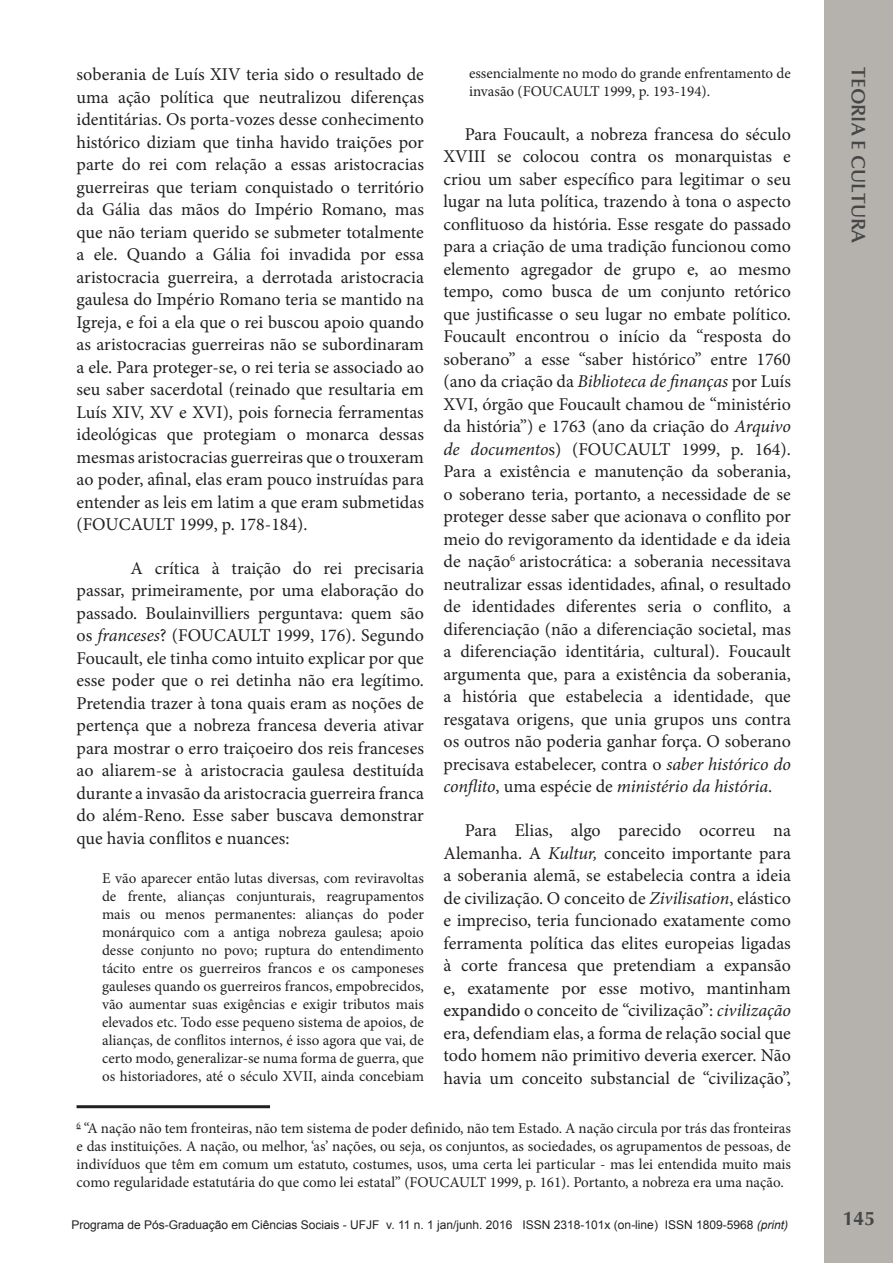
<style>
.page{position:relative;width:893px;height:1263px;background:#fff}
.page>*{position:absolute;margin:0;border:0;box-sizing:border-box;transform-origin:0 0}
.t1{font:600 19.5px "Optima";color:#454647}
.t2{font:700 19.5px "Optima LT Std";color:#454647}
.Texto_completo{font:18px/22.5px "Minion Pro";color:#231f20;text-align:justify}
.Texto_completo-2{font:15px/18px "Minion Pro";color:#231f20;text-align:justify}
.t3{font:12px "Arial";color:#231f20}
.s1{font-style:italic}
.s2{font-weight:500}
</style>
<div class="page">
<div style="left:825px;top:0;width:68px;height:1263px;background:#b5b2ad"></div>
<hr style="left:77px;top:1105px;width:193px;height:3px;background:#231f20">
<p class="Texto_completo-2" style="left:469px;top:64px;width:323px">essencialmente no modo do grande enfrentamento de invasão (FOUCAULT 1999, p. 193-194).</p>
<p class="Texto_completo" style="left:443px;top:123px;width:349px;text-indent:21px">Para Foucault, a nobreza francesa do século XVIII se colocou contra os monarquistas e criou um saber específico para legitimar o seu lugar na luta política, trazendo à tona o aspecto conflituoso da história. Esse resgate do passado para a criação de uma tradição funcionou como elemento agregador de grupo e, ao mesmo tempo, como busca de um conjunto retórico que justificasse o seu lugar no embate político.<br>Foucault encontrou o início da “resposta do soberano” a esse “saber histórico” entre 1760 (ano da criação da <span class="s1">Biblioteca de finanças</span> por Luís XVI, órgão que Foucault chamou de “ministério da história”) e 1763 (ano da criação do <span class="s1">Arquivo de documento</span>s) (FOUCAULT 1999, p. 164).<br>Para a existência e manutenção da soberania, o soberano teria, portanto, a necessidade de se proteger desse saber que acionava o conflito por meio do revigoramento da identidade e da ideia de nação<sup>6</sup> aristocrática: a soberania necessitava neutralizar essas identidades, afinal, o resultado de identidades diferentes seria o conflito, a diferenciação (não a diferenciação societal, mas a diferenciação identitária, cultural). Foucault argumenta que, para a existência da soberania, a história que estabelecia a identidade, que resgatava origens, que unia grupos uns contra os outros não poderia ganhar força. O soberano precisava estabelecer, contra o <span class="s1">saber histórico do conflito</span>, uma espécie de <span class="s1">ministério da história</span>.</p>
<p class="Texto_completo" style="left:443px;top:819px;width:349px;text-indent:21px">Para Elias, algo parecido ocorreu na Alemanha. A <span class="s1">Kultur,</span> conceito importante para a soberania alemã, se estabelecia contra a ideia de civilização. O conceito de <span class="s1">Zivilisation</span>, elástico e impreciso, teria funcionado exatamente como ferramenta política das elites europeias ligadas à corte francesa que pretendiam a expansão e, exatamente por esse motivo, mantinham <span class="s2">expandido</span> o conceito de “civilização”: <span class="s1">civilização </span>era, defendiam elas, a forma de relação social que todo homem não primitivo deveria exercer. Não havia um conceito substancial de “civilização”,</p>
<p class="Texto_completo-2" style="left:77px;top:1119px;width:716px"><sup>6</sup> “A nação não tem fronteiras, não tem sistema de poder definido, não tem Estado. A nação circula por trás das fronteiras e das instituições. A nação, ou melhor, ‘as’ nações, ou seja, os conjuntos, as sociedades, os agrupamentos de pessoas, de indivíduos que têm em comum um estatuto, costumes, usos, uma certa lei particular - mas lei entendida muito mais como regularidade estatutária do que como lei estatal” (FOUCAULT 1999, p. 161). Portanto, a nobreza era uma nação.</p>
<p class="Texto_completo" style="left:77px;top:63px;width:349px">soberania de Luís XIV teria sido o resultado de uma ação política que neutralizou diferenças identitárias. Os porta-vozes desse conhecimento histórico diziam que tinha havido traições por parte do rei com relação a essas aristocracias guerreiras que teriam conquistado o território da Gália das mãos do Império Romano, mas que não teriam querido se submeter totalmente a ele. Quando a Gália foi invadida por essa aristocracia guerreira, a derrotada aristocracia gaulesa do Império Romano teria se mantido na Igreja, e foi a ela que o rei buscou apoio quando as aristocracias guerreiras não se subordinaram a ele. Para proteger-se, o rei teria se associado ao seu saber sacerdotal (reinado que resultaria em Luís XIV, XV e XVI), pois fornecia ferramentas ideológicas que protegiam o monarca dessas mesmas aristocracias guerreiras que o trouxeram ao poder, afinal, elas eram pouco instruídas para entender as leis em latim a que eram submetidas (FOUCAULT 1999, p. 178-184).</p>
<p class="Texto_completo" style="left:77px;top:557px;width:349px;text-indent:54px">A crítica à traição do rei precisaria passar, primeiramente, por uma elaboração do passado. Boulainvilliers perguntava: quem são os <span class="s1">franceses</span>? (FOUCAULT 1999, 176). Segundo Foucault, ele tinha como intuito explicar por que esse poder que o rei detinha não era legítimo.<br>Pretendia trazer à tona quais eram as noções de pertença que a nobreza francesa deveria ativar para mostrar o erro traiçoeiro dos reis franceses ao aliarem-se à aristocracia gaulesa destituída durante a invasão da aristocracia guerreira franca do além-Reno. Esse saber buscava demonstrar que havia conflitos e nuances:</p>
<p class="Texto_completo-2" style="left:102px;top:869px;width:323px">E vão aparecer então lutas diversas, com reviravoltas de frente, alianças conjunturais, reagrupamentos mais ou menos permanentes: alianças do poder monárquico com a antiga nobreza gaulesa; apoio desse conjunto no povo; ruptura do entendimento tácito entre os guerreiros francos e os camponeses gauleses quando os guerreiros francos, empobrecidos, vão aumentar suas exigências e exigir tributos mais elevados etc. Todo esse pequeno sistema de apoios, de alianças, de conflitos internos, é isso agora que vai, de certo modo, generalizar-se numa forma de guerra, que os historiadores, até o século XVII, ainda concebiam</p>
<p class="t3" style="left:71px;top:1217px;width:718px">Programa de Pós-Graduação em Ciências Sociais - UFJF v. 11 n. 1 jan/junh. 2016 ISSN 2318-101x (on-line) ISSN 1809-5968 <span class="s1">(print)</span></p>
<p class="t1" style="left:870px;top:67px;width:177px;rotate:90deg">TEORIA E CULTURA</p>
<p class="t2" style="left:843px;top:1207px;width:34px">145</p>
</div>
